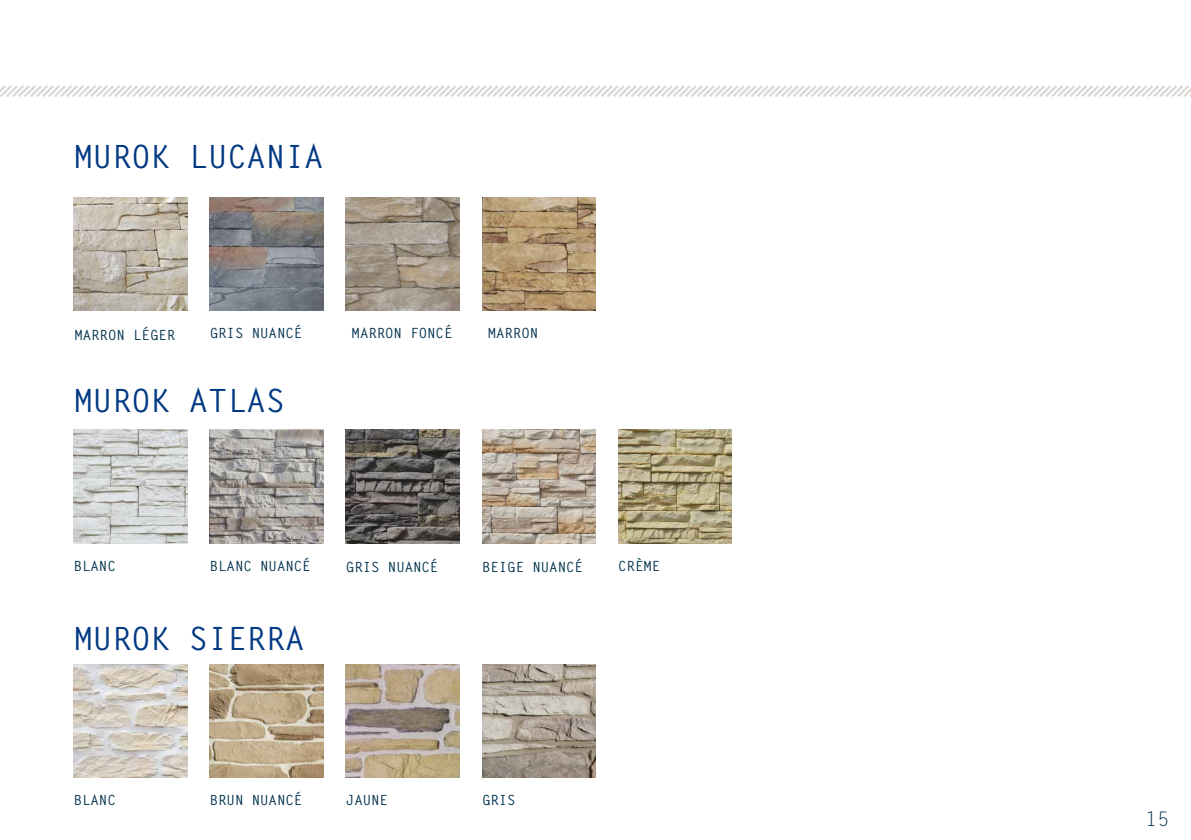
<style>
.page{position:relative;width:1191px;height:840px;background:#fff}
.page>*{position:absolute;margin:0;border:0;box-sizing:border-box;transform-origin:0 0}
.t1{font:700 32px "Letter Gothic Std";color:#003882}
.t2{font:20px "Letter Gothic Std";color:#00314e}
.t3{font:700 14px "Letter Gothic Std";color:#00314e}
</style>
<div class="page">
<svg style="left:0;top:85px;width:1191px;height:12px"></svg>
<img style="left:74px;top:197px;width:113px;height:113px">
<img style="left:74px;top:429px;width:113px;height:114px">
<img style="left:74px;top:664px;width:113px;height:113px">
<img style="left:346px;top:197px;width:113px;height:113px">
<img style="left:346px;top:429px;width:113px;height:114px">
<img style="left:346px;top:664px;width:113px;height:113px">
<img style="left:210px;top:197px;width:113px;height:113px">
<img style="left:210px;top:429px;width:113px;height:114px">
<img style="left:210px;top:664px;width:113px;height:113px">
<img style="left:482px;top:197px;width:113px;height:113px">
<img style="left:618px;top:429px;width:113px;height:114px">
<img style="left:482px;top:429px;width:113px;height:114px">
<img style="left:482px;top:664px;width:113px;height:113px">
<h1 class="t1" style="left:74px;top:136px;width:133px">MUROK LUC</h1>
<h1 class="t1" style="left:247px;top:136px;width:78px">ANIA</h1>
<p class="t3" style="left:74px;top:326px;width:93px">MARRON LÉGER</p>
<p class="t3" style="left:210px;top:324px;width:9px">GRIS</p>
<p class="t3" style="left:252px;top:324px;width:52px">NUANCÉ</p>
<h1 class="t1" style="left:74px;top:380px;width:213px">MU ROK ATLAS</h1>
<p class="t3" style="left:352px;top:324px;width:102px">MARRON FONCÉ</p>
<p class="t3" style="left:488px;top:324px;width:49px">MARRON</p>
<p class="t3" style="left:74px;top:557px;width:43px">BLANC</p>
<p class="t3" style="left:210px;top:557px;width:102px">BLANC NUANCÉ</p>
<h1 class="t1" style="left:74px;top:618px;width:232px">MU ROK SIERRA</h1>
<p class="t3" style="left:346px;top:558px;width:9px">GRIS</p>
<p class="t3" style="left:388px;top:558px;width:52px">NUANCÉ</p>
<p class="t3" style="left:482px;top:558px;width:102px">BEI GE NUANCÉ</p>
<p class="t3" style="left:618px;top:557px;width:34px">CRÈME</p>
<p class="t3" style="left:74px;top:790px;width:43px">BLANC</p>
<p class="t3" style="left:210px;top:790px;width:94px">BRUN NUANCÉ</p>
<p class="t3" style="left:346px;top:790px;width:34px">JAUNE</p>
<p class="t3" style="left:482px;top:790px;width:9px">GRIS</p>
<h2 class="t2" style="left:1145px;top:807px;width:25px">15</h2>
</div>
